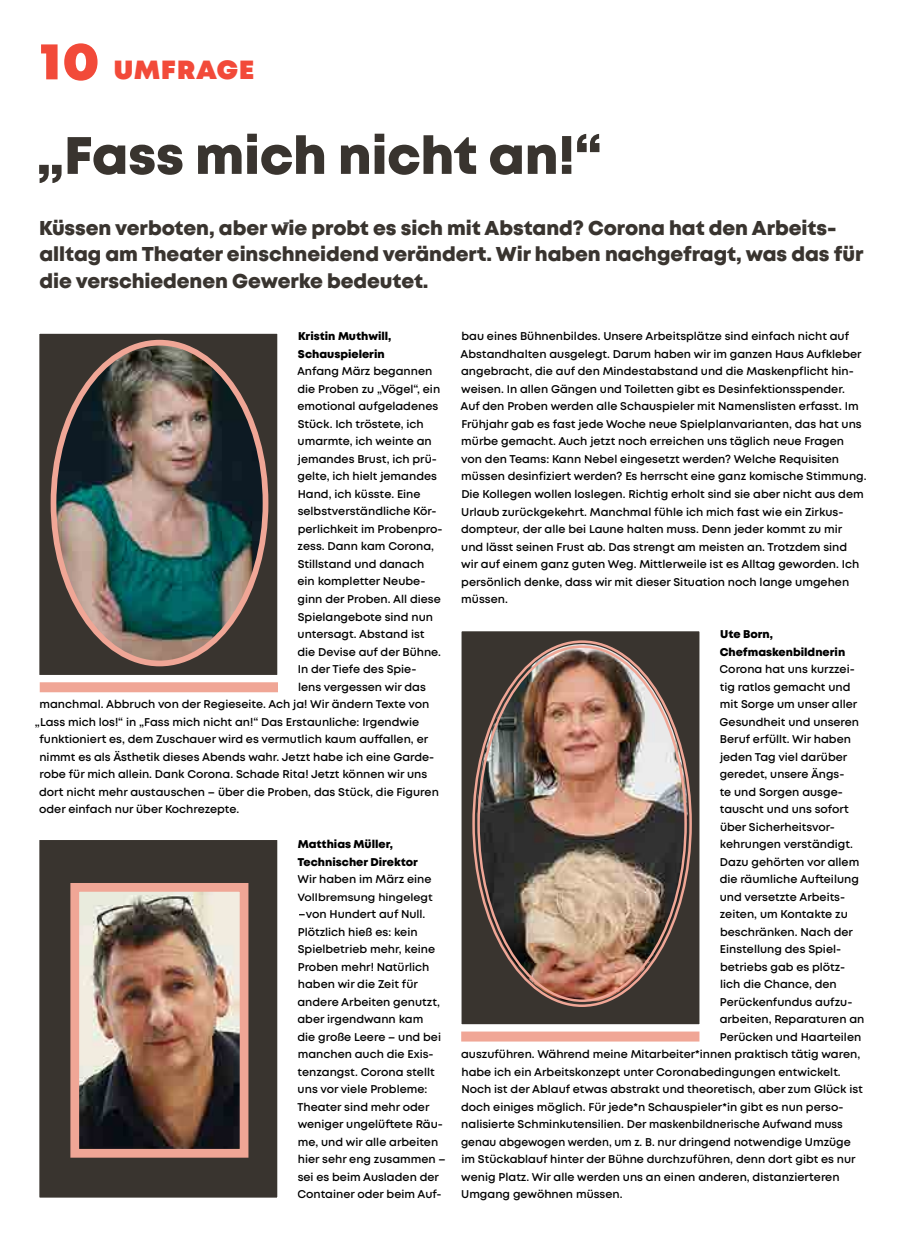
<style>
.page{position:relative;width:904px;height:1241px;background:#fff}
.page>*{position:absolute;margin:0;border:0;box-sizing:border-box;transform-origin:0 0}
.t1{font:800 52.5px "Mont";letter-spacing:-.005em;color:#39342f}
.t2{font:900 52.5px "Mont";color:#f24a39}
.t3{font:900 26.25px "Mont";letter-spacing:.04em;color:#f24a39}
.t4{font:800 20px/26.2px "Mont";letter-spacing:-.005em;color:#39342f}
.t5{font:600 11.25px/17.5px "Mont";color:#000}
.t6{font:800 11.25px/17.5px "Mont";color:#000}
.t7{font:600 11.25px "Mont";color:#000;scale:.96 1}
.t8{font:600 10.5px "Mont";color:#000;scale:1.08 1}
</style>
<div class="page">
<div style="left:29px;top:324px;width:258px;height:360px;background:#39342f"></div>
<div style="left:19px;top:314px;width:278px;height:380px;border:20px solid #fff"></div>
<img style="left:53px;top:342px;width:212px;height:321px">
<div style="left:51px;top:340px;width:217px;height:326px;border:6px solid #f0a696;border-radius:50%"></div>
<div style="left:29px;top:829px;width:258px;height:378px;background:#39342f"></div>
<div style="left:19px;top:819px;width:278px;height:398px;border:20px solid #fff"></div>
<img style="left:80px;top:892px;width:158px;height:255px">
<div style="left:70px;top:882px;width:178px;height:275px;border:9px solid #f0a696"></div>
<div style="left:441px;top:611px;width:278px;height:433px;background:#39342f;border:20px solid #fff"></div>
<img style="left:476px;top:644px;width:212px;height:356px">
<div style="left:40px;top:682px;width:238px;height:10px;background:#f0a696"></div>
<div style="left:461px;top:1031px;width:238px;height:10px;background:#f0a696"></div>
<h1 class="t2" style="left:40px;top:27px;width:61px">10</h1>
<h2 class="t3" style="left:114px;top:53px;width:142px">UMFRAGE</h2>
<h1 class="t1" style="left:36px;top:121px;width:567px">„Fass mich nicht an!“</h1>
<h3 class="t4" style="left:39px;top:215px;width:825px">Küssen verboten, aber wie probt es sich mit Abstand? Corona hat den Arbeits&shy;alltag am Theater einschneidend verändert. Wir haben nachgefragt, was das für die verschiedenen Gewerke bedeutet.</h3>
<p class="t8" style="left:283px;top:216px;width:8px">–</p>
<p class="t6" style="left:298px;top:327px;width:95px">Kristin Muthwill,<br>Schauspielerin</p>
<p class="t5" style="left:297px;top:362px;width:137px">Anfang März begannen</p>
<p class="t5" style="left:297px;top:380px;width:144px">die Proben zu „Vögel“, ein</p>
<p class="t5" style="left:297px;top:397px;width:142px">emotional aufgeladenes</p>
<p class="t5" style="left:298px;top:415px;width:127px">Stück. Ich tröstete, ich</p>
<p class="t5" style="left:298px;top:432px;width:136px">umarmte, ich weinte an</p>
<p class="t5" style="left:298px;top:450px;width:140px">jemandes Brust, ich prü-</p>
<p class="t5" style="left:297px;top:467px;width:141px">gelte, ich hielt jemandes</p>
<p class="t5" style="left:298px;top:485px;width:124px">Hand, ich küsste. Eine</p>
<p class="t5" style="left:298px;top:502px;width:140px">selbstverständliche Kör-</p>
<p class="t5" style="left:298px;top:520px;width:146px">perlichkeit im Probenpro-</p>
<p class="t5" style="left:298px;top:537px;width:138px">zess. Dann kam Corona,</p>
<p class="t5" style="left:298px;top:555px;width:128px">Stillstand und danach</p>
<p class="t5" style="left:297px;top:572px;width:129px">ein kompletter Neube-</p>
<p class="t5" style="left:297px;top:590px;width:145px">ginn der Proben. All diese</p>
<p class="t5" style="left:298px;top:607px;width:137px">Spielangebote sind nun</p>
<p class="t5" style="left:297px;top:625px;width:128px">untersagt. Abstand ist</p>
<p class="t5" style="left:297px;top:642px;width:145px">die Devise auf der Bühne.</p>
<p class="t5" style="left:298px;top:660px;width:120px">In der Tiefe des Spie-</p>
<p class="t5" style="left:298px;top:677px;width:129px">lens vergessen wir das</p>
<p class="t5" style="left:39px;top:695px;width:391px">manchmal. Abbruch von der Regieseite. Ach ja! Wir ändern Texte von</p>
<p class="t5" style="left:35px;top:712px;width:386px">„Lass mich los!“ in „Fass mich nicht an!“ Das Erstaunliche: Irgendwie</p>
<p class="t5" style="left:39px;top:730px;width:390px">funktioniert es, dem Zuschauer wird es vermutlich kaum auffallen, er</p>
<p class="t5" style="left:39px;top:748px;width:396px">nimmt es als Ästhetik dieses Abends wahr. Jetzt habe ich eine Garde-</p>
<p class="t5" style="left:39px;top:765px;width:389px">robe für mich allein. Dank Corona. Schade Rita! Jetzt können wir uns</p>
<p class="t5" style="left:39px;top:783px;width:401px">dort nicht mehr austauschen – über die Proben, das Stück, die Figuren</p>
<p class="t5" style="left:39px;top:800px;width:202px">oder einfach nur über Kochrezepte.</p>
<p class="t6" style="left:297px;top:835px;width:122px">Matthias Müller,<br>Technischer Direktor</p>
<p class="t5" style="left:297px;top:870px;width:135px">Wir haben im März eine</p>
<p class="t8" style="left:297px;top:890px;width:127px">Vollbremsung hingelegt</p>
<p class="t5" style="left:297px;top:905px;width:150px;text-indent:9px">von Hundert auf Null.<br>Plötzlich hieß es: kein<br>Spielbetrieb mehr, keine<br>Proben mehr! Natürlich haben wir die Zeit für andere Arbeiten genutzt, aber irgendwann kam<br>die große Leere – und bei manchen auch die Exis&shy;tenzangst. Corona stellt uns vor viele Probleme:<br>Theater sind mehr oder weniger ungelüftete Räu&shy;me, und wir alle arbeiten hier sehr eng zusammen – sei es beim Ausladen der<br>Container oder beim Auf-</p>
<p class="t5" style="left:460px;top:327px;width:407px">bau eines Bühnenbildes. Unsere Arbeitsplätze sind einfach nicht auf Abstandhalten ausgelegt. Darum haben wir im ganzen Haus Aufkleber angebracht, die auf den Mindestabstand und die Maskenpflicht hin&shy;weisen. In allen Gängen und Toiletten gibt es Desinfektionsspender.<br>Auf den Proben werden alle Schauspieler mit Namenslisten erfasst. Im Frühjahr gab es fast jede Woche neue Spielplanvarianten, das hat uns mürbe gemacht. Auch jetzt noch erreichen uns täglich neue Fragen von den Teams: Kann Nebel eingesetzt werden? Welche Requisiten müssen desinfiziert werden? Es herrscht eine ganz komische Stimmung.<br>Die Kollegen wollen loslegen. Richtig erholt sind sie aber nicht aus dem Urlaub zurückgekehrt. Manchmal fühle ich mich fast wie ein Zirkus&shy;dompteur, der alle bei Laune halten muss. Denn jeder kommt zu mir<br>und lässt seinen Frust ab. Das strengt am meisten an. Trotzdem sind<br>wir auf einem ganz guten Weg. Mittlerweile ist es Alltag geworden. Ich persönlich denke, dass wir mit dieser Situation noch lange umgehen müssen.</p>
<p class="t6" style="left:719px;top:625px;width:127px">Ute Born,<br>Chefmaskenbildnerin</p>
<p class="t5" style="left:719px;top:660px;width:137px">Corona hat uns kurzzei-</p>
<p class="t5" style="left:719px;top:678px;width:132px">tig ratlos gemacht und</p>
<p class="t5" style="left:720px;top:695px;width:139px">mit Sorge um unser aller</p>
<p class="t5" style="left:719px;top:713px;width:141px">Gesundheit und unseren</p>
<p class="t5" style="left:720px;top:730px;width:132px">Beruf erfüllt. Wir haben</p>
<p class="t5" style="left:720px;top:748px;width:129px">jeden Tag viel darüber</p>
<p class="t5" style="left:719px;top:765px;width:126px">geredet, unsere Ängs-</p>
<p class="t5" style="left:719px;top:782px;width:125px">te und Sorgen ausge-</p>
<p class="t5" style="left:719px;top:800px;width:131px">tauscht und uns sofort</p>
<p class="t5" style="left:720px;top:817px;width:116px">über Sicherheitsvor-</p>
<p class="t5" style="left:720px;top:835px;width:134px">kehrungen verständigt.</p>
<p class="t5" style="left:720px;top:852px;width:141px">Dazu gehörten vor allem</p>
<p class="t5" style="left:719px;top:870px;width:141px">die räumliche Aufteilung</p>
<p class="t5" style="left:719px;top:887px;width:127px">und versetzte Arbeits-</p>
<p class="t5" style="left:719px;top:905px;width:129px">zeiten, um Kontakte zu</p>
<p class="t5" style="left:720px;top:922px;width:134px">beschränken. Nach der</p>
<p class="t5" style="left:720px;top:940px;width:123px">Einstellung des Spiel-</p>
<p class="t5" style="left:720px;top:957px;width:127px">betriebs gab es plötz-</p>
<p class="t5" style="left:720px;top:975px;width:118px">lich die Chance, den</p>
<p class="t5" style="left:720px;top:992px;width:134px">Perückenfundus aufzu-</p>
<p class="t5" style="left:719px;top:1010px;width:146px">arbeiten, Reparaturen an</p>
<p class="t5" style="left:720px;top:1027px;width:143px">Perücken und Haarteilen</p>
<p class="t5" style="left:461px;top:1045px;width:401px">auszuführen. Während meine Mitarbeiter*innen praktisch tätig waren,</p>
<p class="t5" style="left:461px;top:1062px;width:381px">habe ich ein Arbeitskonzept unter Coronabedingungen entwickelt.</p>
<p class="t5" style="left:461px;top:1080px;width:403px">Noch ist der Ablauf etwas abstrakt und theoretisch, aber zum Glück ist</p>
<p class="t5" style="left:461px;top:1097px;width:384px">doch einiges möglich. Für jede*n Schauspieler*in gibt es nun perso-</p>
<p class="t5" style="left:461px;top:1115px;width:383px">nalisierte Schminkutensilien. Der maskenbildnerische Aufwand muss</p>
<p class="t7" style="left:461px;top:1134px;width:407px">genau abgewogen werden, um z. B. nur dringend notwendige Umzüge</p>
<p class="t5" style="left:461px;top:1150px;width:396px">im Stückablauf hinter der Bühne durchzuführen, denn dort gibt es nur</p>
<p class="t5" style="left:461px;top:1167px;width:380px">wenig Platz. Wir alle werden uns an einen anderen, distanzierteren</p>
<p class="t5" style="left:461px;top:1185px;width:163px">Umgang gewöhnen müssen.</p>
</div>
